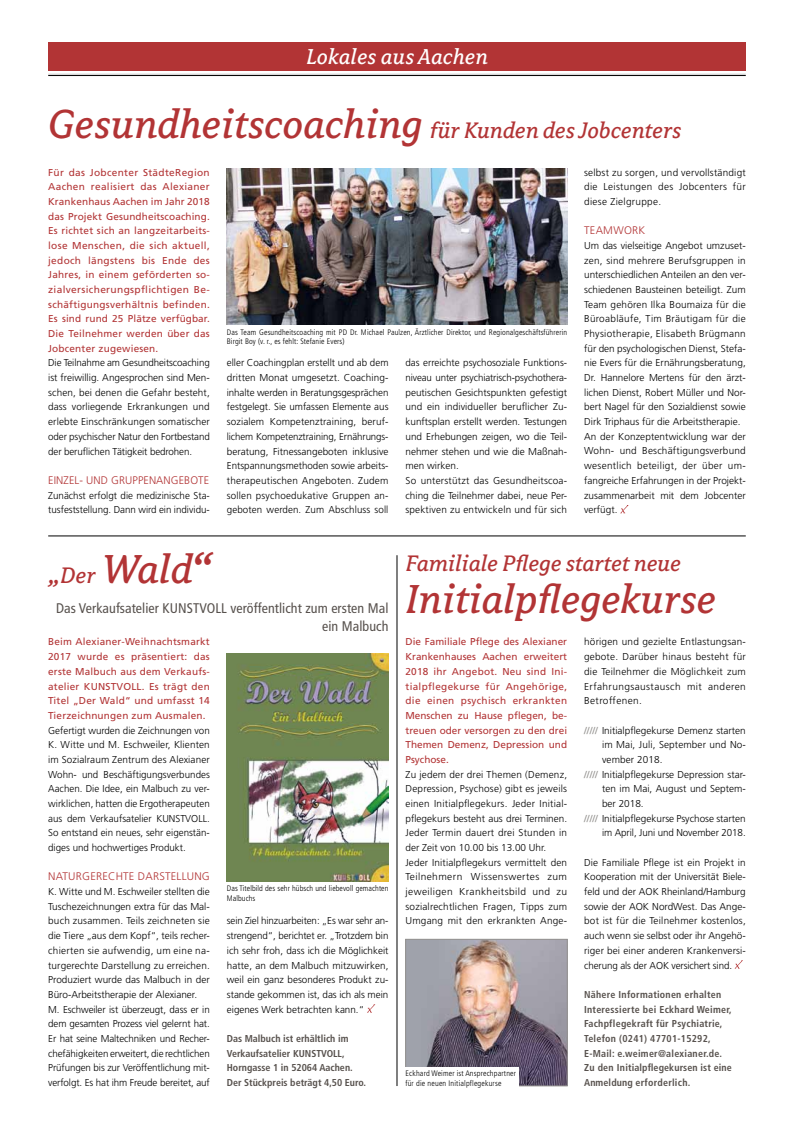
<style>
.page{position:relative;width:794px;height:1134px;background:#fff}
.page>*{position:absolute;margin:0;border:0;box-sizing:border-box;transform-origin:0 0}
.t1{font:italic 45px "Avance OT";color:#b23435}
.t2{font:italic 25px "Avance OT";color:#b23435}
.t3{font:italic 24px "Avance OT";letter-spacing:.01em;color:#fff}
.t4{font:condensed 14px/18px "Frutiger LT Std";letter-spacing:.005em;color:#57514d;text-align:right}
.t5{font:300 11px "Frutiger LT Std";letter-spacing:.02em;color:#b23435}
.t6{font:300 10px/14.7px "Frutiger LT Std";color:#000;text-align:justify}
.t7{font:10px/14.7px "Frutiger LT Std";letter-spacing:.02em;color:#b23435;text-align:justify}
.t8{font:300 10px/14.7px "Frutiger LT Std";letter-spacing:.02em;color:#000}
.t9{font:700 condensed 10px/14.7px "Frutiger LT Std";letter-spacing:.025em;color:#57514d}
.t10{font:700 condensed 10px/14.7px "Frutiger LT Std";color:#57514d}
.t11{font:300 condensed 8px/9.6px "Frutiger LT Std";letter-spacing:.015em;color:#000}
.s1{font-size:45px}
.s2{font-size:25px}
.s3{font-weight:400;color:#949290}
</style>
<div class="page">
<img style="left:227px;top:168px;width:340px;height:157px">
<div style="left:48px;top:43px;width:698px;height:28px;background:#b23435"></div>
<hr style="left:48px;top:75px;width:698px;height:1px;background:#000">
<hr style="left:48px;top:74px;width:698px;height:1px;background:#c8c8c7">
<hr style="left:48px;top:536px;width:698px;height:1px;background:#000">
<svg style="left:367px;top:1004px;width:8px;height:8px"></svg>
<svg style="left:735px;top:960px;width:8px;height:8px"></svg>
<img style="left:227px;top:653px;width:161px;height:229px">
<img style="left:407px;top:941px;width:158px;height:143px">
<div style="left:405px;top:939px;width:162px;height:147px;border:1px solid #949290"></div>
<div style="left:403px;top:1067px;width:116px;height:22px;background:#fff"></div>
<svg style="left:620px;top:505px;width:8px;height:8px"></svg>
<hr style="left:397px;top:555px;width:1px;height:531px;background:#000">
<h3 class="t3" style="left:306px;top:44px;width:183px">Lokales aus Aachen</h3>
<h2 class="t2" style="left:48px;top:117px;width:634px"><span class="s1">Gesundheitscoaching</span> für Kunden des Jobcenters</h2>
<p class="t7" style="left:48px;top:165px;width:163px">Für das Jobcenter StädteRegion Aachen realisiert das Alexianer Krankenhaus Aachen im Jahr 2018 das Projekt Gesundheitscoaching.<br>Es richtet sich an langzeitarbeits&shy;lose Menschen, die sich aktuell, jedoch längstens bis Ende des Jahres, in einem geförderten so&shy;zialversicherungspflichtigen Be&shy;schäftigungsverhältnis befinden.<br>Es sind rund 25 Plätze verfügbar.<br>Die Teilnehmer werden über das Jobcenter zugewiesen.</p>
<p class="t6" style="left:48px;top:356px;width:163px">Die Teilnahme am Gesundheitscoaching ist freiwillig. Angesprochen sind Men&shy;schen, bei denen die Gefahr besteht, dass vorliegende Erkrankungen und erlebte Einschränkungen somatischer oder psychischer Natur den Fortbestand der beruflichen Tätigkeit bedrohen.</p>
<p class="t5" style="left:48px;top:474px;width:103px">Einzel- und Gruppenange</p>
<p class="t5" style="left:184px;top:474px;width:21px">bote</p>
<p class="t6" style="left:48px;top:488px;width:163px">Zunächst erfolgt die medizinische Sta&shy;tusfeststellung. Dann wird ein individu-</p>
<p class="t11" style="left:227px;top:327px;width:342px">Das Team Gesundheitscoaching mit PD Dr. Michael Paulzen, Ärztlicher Direktor, und Regionalgeschäftsführerin<br>Birgit Boy (v. r., es fehlt: Stefanie Evers)</p>
<p class="t6" style="left:227px;top:356px;width:163px">eller Coachingplan erstellt und ab dem dritten Monat umgesetzt. Coaching&shy;inhalte werden in Beratungsgesprächen festgelegt. Sie umfassen Elemente aus sozialem Kompetenztraining, beruf&shy;lichem Kompetenztraining, Ernährungs&shy;beratung, Fitnessangeboten inklusive Entspannungsmethoden sowie arbeits&shy;therapeutischen Angeboten. Zudem sollen psychoedukative Gruppen an&shy;geboten werden. Zum Abschluss soll</p>
<p class="t6" style="left:405px;top:356px;width:163px;text-align:left">das erreichte psychosoziale Funktions&shy;niveau unter psychiatrisch-psychothera&shy;peutischen Gesichtspunkten gefestigt und ein individueller beruflicher Zu&shy;kunftsplan erstellt werden. Testungen und Erhebungen zeigen, wo die Teil&shy;nehmer stehen und wie die Maßnah&shy;men wirken.<br>So unterstützt das Gesundheitscoa&shy;ching die Teilnehmer dabei, neue Per&shy;spektiven zu entwickeln und für sich</p>
<p class="t6" style="left:584px;top:165px;width:163px">selbst zu sorgen, und vervollständigt die Leistungen des Jobcenters für diese Zielgruppe.</p>
<p class="t5" style="left:584px;top:224px;width:15px">Teamw</p>
<p class="t5" style="left:624px;top:224px;width:22px">ork</p>
<p class="t6" style="left:584px;top:238px;width:163px;text-align:left">U m das vielseitige Angebot umzuset&shy;zen, sind mehrere Berufsgruppen in unterschiedlichen Anteilen an den ver&shy;schiedenen Bausteinen beteiligt. Zum Team gehören Ilka Boumaiza für die Büroabläufe, Tim Bräutigam für die Physiotherapie, Elisabeth Brügmann für den psychologischen Dienst, Stefa&shy;nie Evers für die Ernährungsberatung, Dr. Hannelore Mertens für den ärzt&shy;lichen Dienst, Robert Müller und Nor&shy;bert Nagel für den Sozialdienst sowie Dirk Triphaus für die Arbeitstherapie.<br>An der Konzeptentwicklung war der Wohn- und Beschäftigungsverbund wesentlich beteiligt, der über um&shy;fangreiche Erfahrungen in der Projekt&shy;zusammenarbeit mit dem Jobcenter verfügt.</p>
<h1 class="t1" style="left:48px;top:546px;width:167px"><span class="s2">„Der</span> Wald“</h1>
<h3 class="t4" style="left:56px;top:599px;width:334px">Das Verkaufsatelier KUNSTVOLL veröffentlicht zum ersten Mal ein Malbuch</h3>
<p class="t7" style="left:48px;top:635px;width:163px">Beim Alexianer-Weihnachtsmarkt 2017 wurde es präsentiert: das erste Malbuch aus dem Verkaufs&shy;atelier KUNSTVOLL. Es trägt den Titel „Der Wald“ und umfasst 14<br>Tierzeichnungen zum Ausmalen.</p>
<p class="t6" style="left:48px;top:723px;width:163px">Gefertigt wurden die Zeichnungen von K. Witte und M. Eschweiler, Klienten im Sozialraum Zentrum des Alexianer Wohn- und Beschäftigungsverbundes Aachen. Die Idee, ein Malbuch zu ver&shy;wirklichen, hatten die Ergotherapeuten aus dem Verkaufsatelier KU NSTVOLL.<br>So entstand ein neues, sehr eigenstän&shy;diges und hochwertiges Produkt.</p>
<p class="t5" style="left:48px;top:870px;width:154px">Naturge rec hte Darste llung</p>
<p class="t6" style="left:48px;top:884px;width:163px;text-align:left">K. Witte und M. Eschweiler stellten die Tuschezeichnungen extra für das Mal&shy;buch zusammen. Teils zeichneten sie die Tiere „aus dem Kopf“, teils recher&shy;chierten sie aufwendig, um eine na&shy;turgerechte Darstellung zu erreichen.<br>Produziert wurde das Malbuch in der Büro-Arbeitstherapie der Alexianer.<br>M. Eschweiler ist überzeugt, dass er in dem gesamten Prozess viel gelernt hat.<br>Er hat seine Maltechniken und Recher&shy;chefähigkeiten erweitert, die rechtlichen Prüfungen bis zur Veröffentlichung mit&shy;verfolgt. Es hat ihm Freude bereitet, auf</p>
<p class="t11" style="left:227px;top:884px;width:163px">Das Titelbild des sehr hübsch und liebevoll gemachten<br>Malbuchs</p>
<p class="t6" style="left:227px;top:914px;width:163px">sein Ziel hinzuarbeiten: „Es war sehr an&shy;strengend“, berichtet er. „Trotzdem bin ich sehr froh, dass ich die Möglichkeit hatte, an dem Malbuch mitzuwirken, weil ein ganz besonderes Produkt zu&shy;stande gekommen ist, das ich als mein eigenes Werk betrachten kann.“</p>
<p class="t10" style="left:227px;top:1031px;width:141px">Das Malbuch ist erhältlich im<br>Verkaufsatelier KUNSTVOLL,<br>Horngasse 1 in 52064 Aachen.<br>Der Stückpreis beträgt 4,50 Euro.</p>
<h2 class="t2" style="left:405px;top:550px;width:277px">Familiale Pflege startet neue</h2>
<h1 class="t1" style="left:405px;top:575px;width:312px">Initialpflegekurse</h1>
<p class="t7" style="left:405px;top:635px;width:163px">Die Familiale Pflege des Alexianer Krankenhauses Aachen erweitert 2018 ihr Angebot. Neu sind Ini&shy;tialpflegekurse für Angehörige, die einen psychisch erkrankten Menschen zu Hause pflegen, be&shy;treuen oder versorgen zu den drei Themen Demenz, Depression und Psychose.</p>
<p class="t8" style="left:405px;top:767px;width:163px">Zu jedem der drei Themen (Demenz, Depression, Psychose) gibt es jeweils einen Initialpflegekurs. Jeder Initial&shy;pflegekurs besteht aus drei Terminen.<br>Jeder Termin dauert drei Stunden in der Zeit von 10.00 bis 13.00 U hr.<br>Jeder Initialpflegekurs vermittelt den Teilnehmern Wissenswertes zum jeweiligen Krankheitsbild und zu sozialrechtlichen Fragen, Tipps zum U mgang mit den erkrankten Ange-</p>
<p class="t11" style="left:405px;top:1069px;width:112px">Eckhard Weimer ist Ansprechpartner für die neuen Initialpflegekurse</p>
<p class="t6" style="left:584px;top:635px;width:163px">hörigen und gezielte Entlastungsan&shy;gebote. Darüber hinaus besteht für die Teilnehmer die Möglichkeit zum Erfahrungsaustausch mit anderen Betroffenen.</p>
<p class="t6" style="left:584px;top:723px;width:163px"><span class="s3">/////</span> I nitialpflegekurse Demenz starten</p>
<p class="t6" style="left:602px;top:738px;width:145px">im Mai, Juli, September und No-</p>
<p class="t6" style="left:602px;top:752px;width:62px">vember 2018.</p>
<p class="t6" style="left:584px;top:767px;width:163px"><span class="s3">/////</span> I nitialpflegekurse Depression star-</p>
<p class="t6" style="left:602px;top:782px;width:145px">ten im Mai, August und Septem-</p>
<p class="t6" style="left:602px;top:796px;width:43px">ber 2018.</p>
<p class="t6" style="left:584px;top:811px;width:163px"><span class="s3">/////</span> I nitialpflegekurse Psychose starten</p>
<p class="t6" style="left:602px;top:826px;width:145px">im April, Juni und November 2018.</p>
<p class="t6" style="left:584px;top:855px;width:163px">Die Familiale Pflege ist ein Projekt in Kooperation mit der U niversität Biele&shy;feld und der AOK Rheinland/Hamburg sowie der AOK NordWest. Das Ange&shy;bot ist für die Teilnehmer kostenlos, auch wenn sie selbst oder ihr Angehö&shy;riger bei einer anderen Krankenversi&shy;cherung als der AOK versichert sind.</p>
<p class="t9" style="left:584px;top:987px;width:149px">Nähere Informationen erhalten<br>Interessierte bei Eckhard Weimer,<br>Fachpflegekraft für Psychiatrie,<br>Telefon (0241) 47701-15292,<br>E-Mail: e.weimer@alexianer.de.<br>Zu den Initialpflegekursen ist eine<br>Anmeldung erforderlich.</p>
</div>
